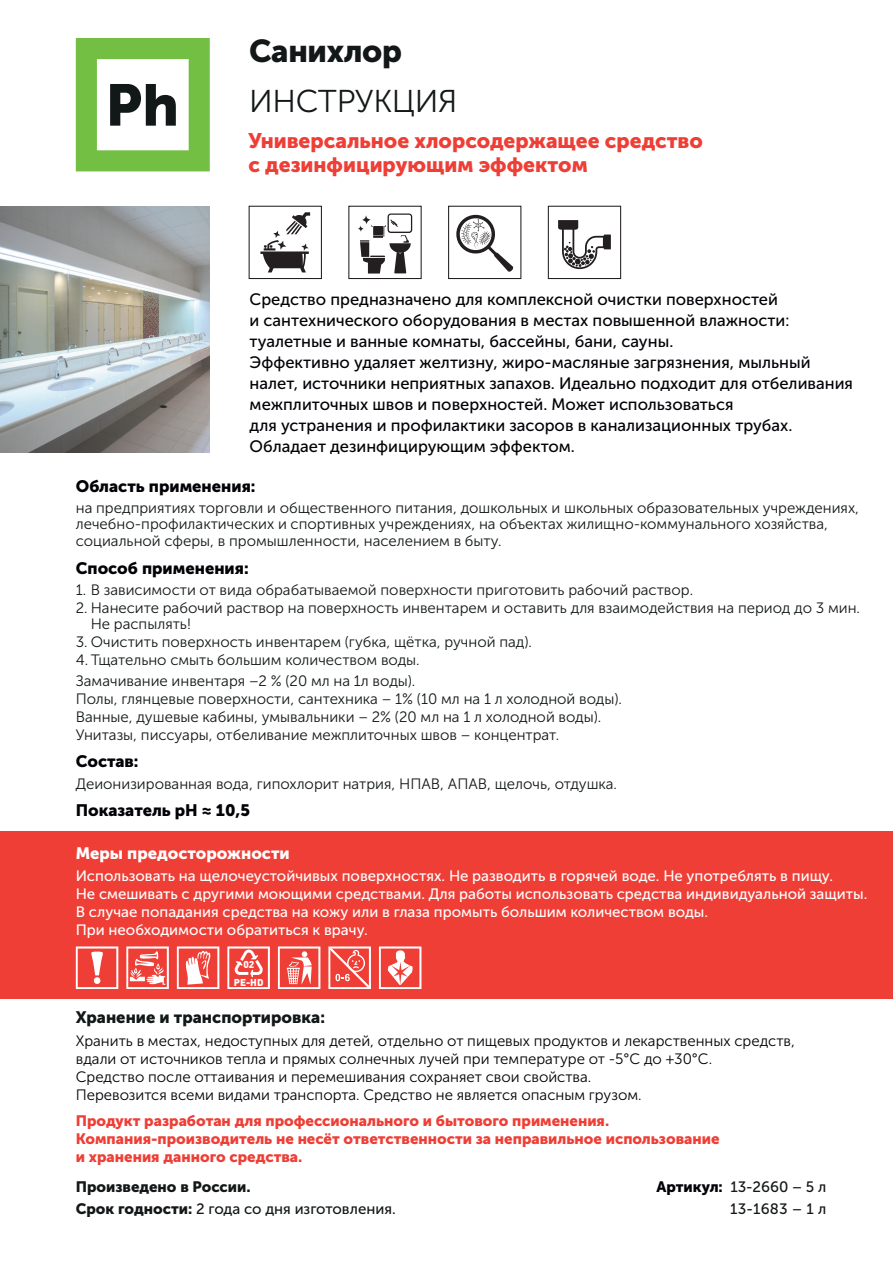
<style>
.page{position:relative;width:893px;height:1263px;background:#fff}
.page>*{position:absolute;margin:0;border:0;box-sizing:border-box;transform-origin:0 0}
.t1{font:31.5px "Museo Sans Cyrl 300";letter-spacing:-.01em;color:#121718}
.t2{font:31.5px "Museo Sans Cyrl 900";letter-spacing:-.01em;color:#121718}
.t3{font:21px/24px "Museo Sans Cyrl 900";color:#ee3e35}
.t4{font:16.5px/21px "Museo Sans Cyrl 500";color:#010106}
.t5{font:16.5px "Museo Sans Cyrl 900";color:#010106}
.t6{font:16.5px "Museo Sans Cyrl 900";color:#121718}
.t7{font:16.5px "Museo Sans Cyrl 900";color:#fff}
.t8{font:15px/16.5px "Museo Sans Cyrl 300";color:#121718}
.t9{font:15px/18px "Museo Sans Cyrl 300";color:#010106}
.t10{font:15px/18px "Museo Sans Cyrl 500";color:#fff}
.t11{font:15px/18px "Museo Sans Cyrl 900";color:#ee3e35}
.t12{font:15px/21.9px "Museo Sans Cyrl 500";color:#121718;text-align:right}
.t13{font:15px "Museo Sans Cyrl 900";color:#121718}
.t14{font:900 9.9px/17.1px "DIN Pro";color:#fff;text-align:center}
.s1{font-family:"Museo Sans Cyrl 900"}
.s2{font-family:"Museo Sans Cyrl 900";color:#010106}
</style>
<div class="page">
<div style="left:0;top:832px;width:893px;height:167px;background:#ee3e35"></div>
<svg style="left:76px;top:38px;width:134px;height:133px"></svg>
<div style="left:249px;top:206px;width:73px;height:73px;border:1px solid #231f20"></div>
<div style="left:348px;top:206px;width:74px;height:73px;border:1px solid #231f20"></div>
<div style="left:448px;top:206px;width:73px;height:73px;border:1px solid #231f20"></div>
<div style="left:548px;top:206px;width:73px;height:73px;border:1px solid #231f20"></div>
<img style="left:0;top:206px;width:210px;height:246px">
<svg style="left:126px;top:946px;width:43px;height:43px"></svg>
<svg style="left:177px;top:946px;width:42px;height:43px"></svg>
<svg style="left:76px;top:946px;width:42px;height:43px"></svg>
<svg style="left:328px;top:946px;width:43px;height:43px"></svg>
<svg style="left:227px;top:946px;width:43px;height:43px"></svg>
<svg style="left:278px;top:946px;width:42px;height:43px"></svg>
<svg style="left:379px;top:946px;width:42px;height:43px"></svg>
<svg style="left:360px;top:213px;width:52px;height:60px"></svg>
<svg style="left:260px;top:212px;width:50px;height:60px"></svg>
<svg style="left:456px;top:214px;width:57px;height:58px"></svg>
<svg style="left:558px;top:220px;width:53px;height:49px"></svg>
<h1 class="t2" style="left:249px;top:33px;width:154px">Санихлор</h1>
<h1 class="t1" style="left:249px;top:84px;width:210px">ИНСТРУКЦИЯ</h1>
<h2 class="t3" style="left:248px;top:129px;width:456px">Универсальное хлорсодержащее средство с дезинфицирующим эффектом</h2>
<p class="t4" style="left:250px;top:289px;width:605px">Средство предназначено для комплексной очистки поверхностей<br>и сантехнического оборудования в местах повышенной влажности: туалетные и ванные комнаты, бассейны, бани, сауны.<br>Эффективно удаляет желтизну, жиро-масляные загрязнения, мыльный налет, источники неприятных запахов. Идеально подходит для отбеливания межплиточных швов и поверхностей. Может использоваться<br>для устранения и профилактики засоров в канализационных трубах.<br>Обладает дезинфицирующим эффектом.</p>
<p class="t5" style="left:76px;top:477px;width:181px">Область применения:</p>
<p class="t8" style="left:76px;top:500px;width:785px">на предприятиях торговли и общественного питания, дошкольных и школьных образовательных учреждениях, лечебно-профилактических и спортивных учреждениях, на объектах жилищно-коммунального хозяйства, социальной сферы, в промышленности, населением в быту.</p>
<p class="t5" style="left:76px;top:558px;width:174px">Способ применения:</p>
<p class="t8" style="left:76px;top:581px;width:619px">1. В зависимости от вида обрабатываемой поверхности приготовить рабочий раствор.</p>
<p class="t8" style="left:91px;top:599px;width:771px;text-indent:-15px">2. Нанесите рабочий раствор на поверхность инвентарем и оставить для взаимодействия на период до 3 мин.<br>Не распылять!</p>
<p class="t8" style="left:76px;top:634px;width:458px">3. Очистить поверхность инвентарем (губка, щётка, ручной пад).</p>
<p class="t8" style="left:76px;top:650px;width:345px;line-height:21px">4. Тщательно смыть большим количеством воды.<br>Замачивание инвентаря –2 % (20 мл на 1л воды).</p>
<p class="t8" style="left:76px;top:690px;width:548px;line-height:18px">Полы, глянцевые поверхности, сантехника – 1% (10 мл на 1 л холодной воды).<br>Ванные, душевые кабины, умывальники – 2% (20 мл на 1 л холодной воды).<br>Унитазы, писсуары, отбеливание межплиточных швов – концентрат.</p>
<p class="t5" style="left:76px;top:752px;width:64px">Состав:</p>
<p class="t8" style="left:76px;top:775px;width:543px">Деионизированная вода, гипохлорит натрия, НПАВ, АПАВ, щелочь, отдушка.</p>
<p class="t5" style="left:76px;top:800px;width:176px">Показатель pH ≈ 10,5</p>
<p class="t7" style="left:76px;top:843px;width:215px">Меры предосторожности</p>
<p class="t10" style="left:76px;top:867px;width:793px">Использовать на щелочеустойчивых поверхностях. Не разводить в горячей воде. Не употреблять в пищу.<br>Не смешивать с другими моющими средствами. Для работы использовать средства индивидуальной защиты.<br>В случае попадания средства на кожу или в глаза промыть большим количеством воды.<br>При необходимости обратиться к врачу.</p>
<p class="t14" style="left:234px;top:956px;width:31px">02<br>PE-HD</p>
<p class="t6" style="left:76px;top:1008px;width:251px">Хранение и транспортировка:</p>
<p class="t9" style="left:76px;top:1032px;width:721px">Хранить в местах, недоступных для детей, отдельно от пищевых продуктов и лекарственных средств, вдали от источников тепла и прямых солнечных лучей при температуре от -5°С до +30°С.<br>Средство после оттаивания и перемешивания сохраняет свои свойства.<br>Перевозится всеми видами транспорта. Средство не является опасным грузом.</p>
<p class="t11" style="left:76px;top:1112px;width:645px">Продукт разработан для профессионального и бытового применения.<br>Компания-производитель не несёт ответственности за неправильное использование и хранения данного средства.</p>
<p class="t13" style="left:76px;top:1178px;width:176px">Произведено в России.</p>
<p class="t12" style="left:76px;top:1198px;width:321px"><span class="s1">Срок годности:</span> 2 года со дня изготовления.</p>
<p class="t12" style="left:656px;top:1176px;width:171px"><span class="s2">Артикул:</span> 13-2660 – 5 л<br>13-1683 – 1 л</p>
</div>
